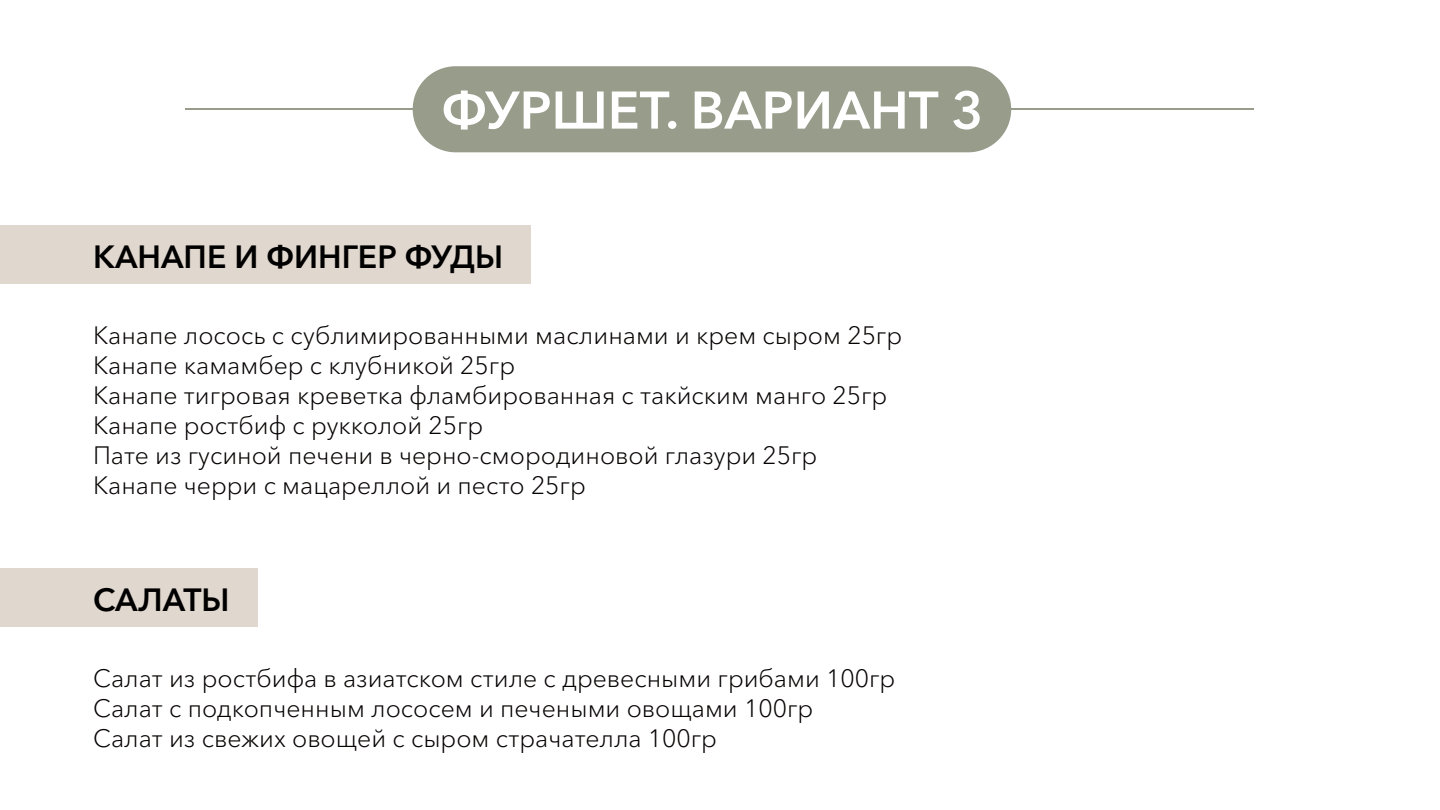
<style>
.page{position:relative;width:1440px;height:810px;background:#fff}
.page>*{position:absolute;margin:0;border:0;box-sizing:border-box;transform-origin:0 0}
.t1{font:600 52.5px "Avenir Next Cyr";color:#fff}
.t2{font:600 31.95px "Avenir Next Cyr";color:#000}
.t3{font:300 24.9px/30px "Avenir Next Cyr";color:#050200}
</style>
<div class="page">
<div style="left:0;top:225px;width:531px;height:59px;background:#e0d7ce"></div>
<div style="left:413px;top:66px;width:598px;height:86px;background:#979c8b;border-radius:43px"></div>
<hr style="left:186px;top:108px;width:1068px;height:2px;background:#979c8b">
<div style="left:0;top:568px;width:258px;height:59px;background:#e0d7ce"></div>
<h1 class="t1" style="left:442px;top:78px;width:544px">ФУРШЕТ. ВАРИАНТ 3</h1>
<p class="t2" style="left:93px;top:238px;width:412px">КАНАПЕ И ФИНГЕР ФУДЫ</p>
<p class="t3" style="left:93px;top:320px;width:811px">Канапе лосось с сублимированными маслинами и крем сыром 25гр Канапе камамбер с клубникой 25гр<br>Канапе тигровая креветка фламбированная с такйским манго 25гр Канапе ростбиф с рукколой 25гр<br>Пате из гусиной печени в черно-смородиновой глазури 25гр Канапе черри с мацареллой и песто 25гр</p>
<p class="t2" style="left:93px;top:581px;width:138px">САЛАТЫ</p>
<p class="t3" style="left:93px;top:663px;width:804px">Салат из ростбифа в азиатском стиле с древесными грибами 100гр<br>Салат с подкопченным лососем и печеными овощами 100гр<br>Салат из свежих овощей с сыром страчателла 100гр</p>
</div>
